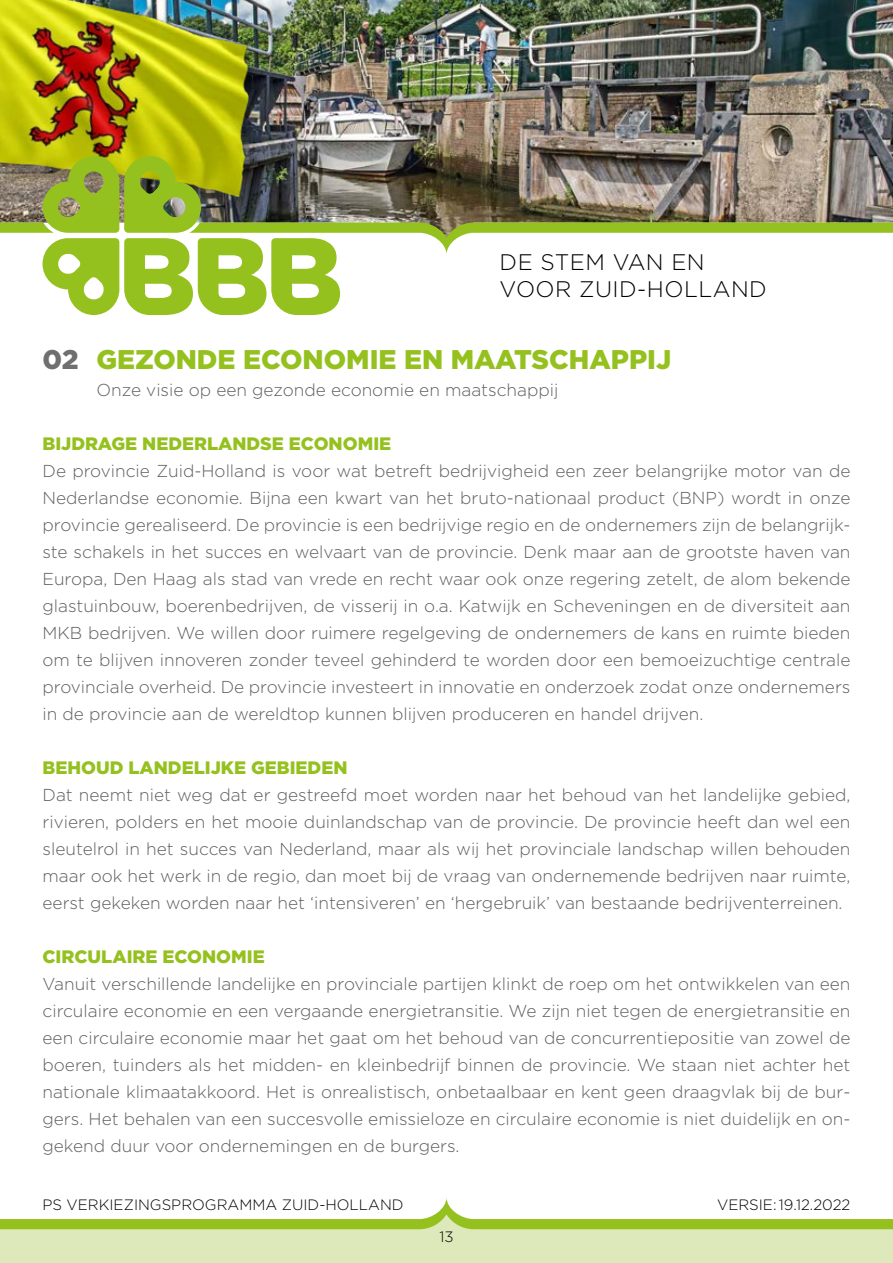
<style>
.page{position:relative;width:893px;height:1263px;background:#fff}
.page>*{position:absolute;margin:0;border:0;box-sizing:border-box;transform-origin:0 0}
.t1{font:900 27px "Gotham";color:#95c11f}
.t2{font:300 22.5px/27px "Gotham";letter-spacing:.02em;color:#000}
.t3{font:900 18px "Gotham";color:#95c11f}
.t4{font:300 17.25px/27px "Gotham";color:#5f5e5e;text-align:justify}
.t5{font:300 15px "Gotham";color:#000}
.s1{color:#706f6f}
</style>
<div class="page">
<div style="left:0;top:1225px;width:893px;height:38px;background:#dee9bb"></div>
<img style="left:272px;top:0;width:621px;height:156px">
<img style="left:0;top:0;width:272px;height:156px">
<img style="left:0;top:156px;width:893px;height:159px">
<svg style="left:0;top:1198px;width:893px;height:32px"></svg>
<h2 class="t2" style="left:500px;top:248px;width:269px">DE STEM VAN EN<br>VOOR ZUID-HOLLAND</h2>
<h1 class="t1" style="left:43px;top:344px;width:630px"><span class="s1">02</span> GEZONDE ECONOMIE EN MAATSCHAPPIJ</h1>
<p class="t4" style="left:97px;top:376px;width:463px">Onze visie op een gezonde economie en maatschappij</p>
<p class="t3" style="left:43px;top:433px;width:350px">BIJDRAGE NEDERLANDSE ECONOMIE</p>
<p class="t4" style="left:43px;top:457px;width:809px">De provincie Zuid-Holland is voor wat betreft bedrijvigheid een zeer belangrijke motor van de Nederlandse economie. Bijna een kwart van het bruto-nationaal product (BNP) wordt in onze provincie gerealiseerd. De provincie is een bedrijvige regio en de ondernemers zijn de belangrijk&shy;ste schakels in het succes en welvaart van de provincie. Denk maar aan de grootste haven van Europa, Den Haag als stad van vrede en recht waar ook onze regering zetelt, de alom bekende glastuinbouw, boerenbedrijven, de visserij in o.a. Katwijk en Scheveningen en de diversiteit aan MKB bedrijven. We willen door ruimere regelgeving de ondernemers de kans en ruimte bieden om te blijven innoveren zonder teveel gehinderd te worden door een bemoeizuchtige centrale provinciale overheid. De provincie investeert in innovatie en onderzoek zodat onze ondernemers in de provincie aan de wereldtop kunnen blijven produceren en handel drijven.</p>
<p class="t3" style="left:43px;top:757px;width:307px">BEHOUD LANDELIJKE GEBIEDEN</p>
<p class="t4" style="left:43px;top:781px;width:809px">Dat neemt niet weg dat er gestreefd moet worden naar het behoud van het landelijke gebied, rivieren, polders en het mooie duinlandschap van de provincie. De provincie heeft dan wel een sleutelrol in het succes van Nederland, maar als wij het provinciale landschap willen behouden maar ook het werk in de regio, dan moet bij de vraag van ondernemende bedrijven naar ruimte, eerst gekeken worden naar het ‘intensiveren’ en ‘hergebruik’ van bestaande bedrijventerreinen.</p>
<p class="t3" style="left:43px;top:946px;width:224px">CIRCULAIRE ECONOMIE</p>
<p class="t4" style="left:43px;top:970px;width:809px">Vanuit verschillende landelijke en provinciale partijen klinkt de roep om het ontwikkelen van een circulaire economie en een vergaande energietransitie. We zijn niet tegen de energietransitie en een circulaire economie maar het gaat om het behoud van de concurrentiepositie van zowel de boeren, tuinders als het midden- en kleinbedrijf binnen de provincie. We staan niet achter het nationale klimaatakkoord. Het is onrealistisch, onbetaalbaar en kent geen draagvlak bij de bur&shy;gers. Het behalen van een succesvolle emissieloze en circulaire economie is niet duidelijk en on&shy;gekend duur voor ondernemingen en de burgers.</p>
<p class="t5" style="left:43px;top:1196px;width:363px">PS VERKIEZINGSPROGRAMMA ZUID-HOLLAND</p>
<p class="t5" style="left:439px;top:1229px;width:16px">13</p>
<p class="t5" style="left:717px;top:1196px;width:135px">VERSIE: 19.12.2022</p>
</div>
